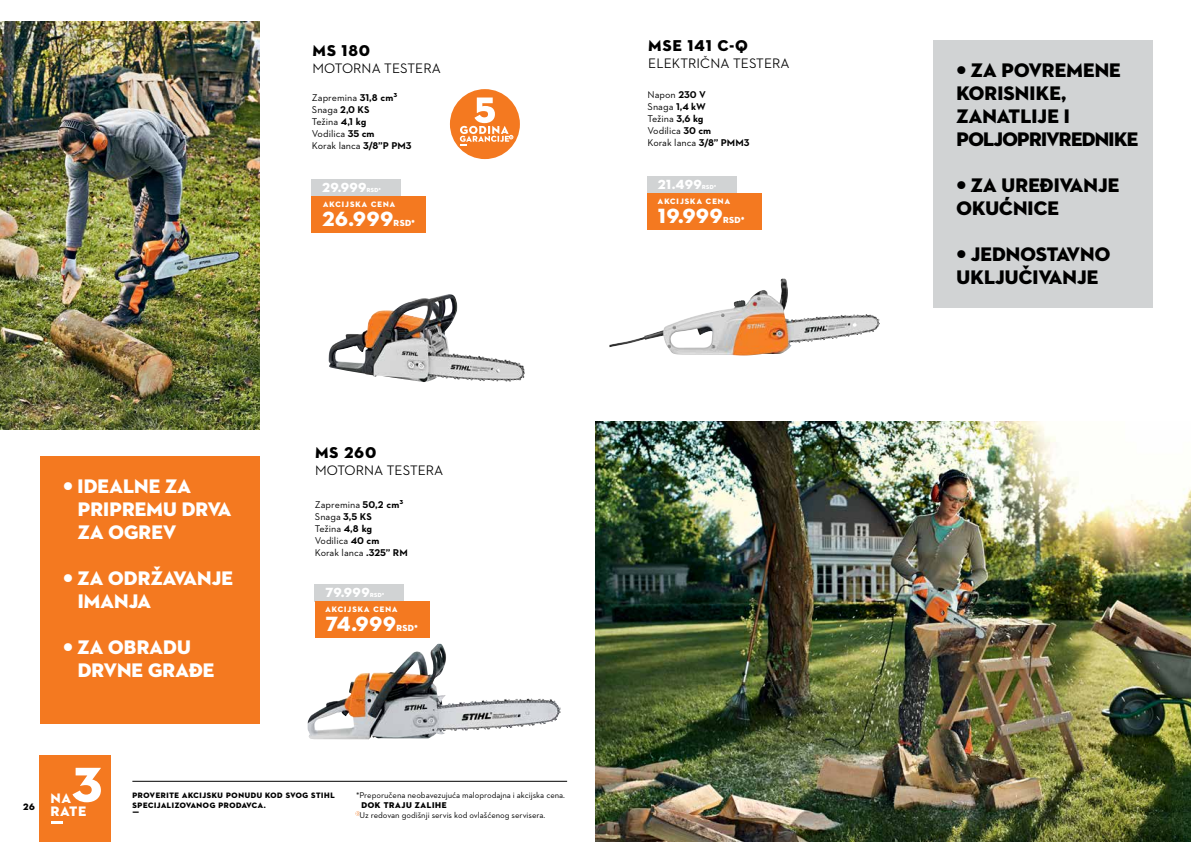
<style>
.page{position:relative;width:1191px;height:842px;background:#fff}
.page>*{position:absolute;margin:0;border:0;box-sizing:border-box;transform-origin:0 0}
.t1{font:50px "STIHL Contraface Display Titling";color:#fff}
.t2{font:21px "STIHL Contraface Display Titling";letter-spacing:-.025em;color:#fff}
.t3{font:20px/23px "STIHL Contraface Display Titling";letter-spacing:-.06em;color:#000}
.t4{font:20px/23px "STIHL Contraface Display Titling";letter-spacing:-.06em;color:#fff}
.t5{font:16px "STIHL Contraface Display Titling";color:#000}
.t6{font:500 14px "STIHL Contraface Display";letter-spacing:-.04em;color:#000}
.t7{font:14px/13px "STIHL Contraface Display Titling";color:#fff}
.t8{font:13.5px "STIHL Contraface Display Titling";letter-spacing:-.025em;color:#fff}
.t9{font:10px/12px "STIHL Contraface Text";color:#000}
.t10{font:9.5px "STIHL Contraface Display Titling";color:#000}
.t11{font:9px "STIHL Contraface Display Titling";letter-spacing:-.03em;color:#fff}
.t12{font:8.5px "STIHL Contraface Text";letter-spacing:-.005em;color:#000}
.t13{font:8.5px "STIHL Contraface Display Titling";letter-spacing:-.005em;color:#000}
.t14{font:8.1px "STIHL Contraface Display Titling";letter-spacing:.05em;color:#fff}
.t15{font:8px/9.6px "STIHL Contraface Display Titling";color:#000}
.t16{font:6px "STIHL Contraface Display Titling";letter-spacing:-.03em;color:#fff}
.s1{font-weight:700}
.s2{color:#fff}
</style>
<div class="page">
<svg style="left:355px;top:811px;width:5px;height:5px"></svg>
<img style="left:0;top:22px;width:259px;height:408px">
<hr style="left:132px;top:781px;width:435px;height:1px;background:#000">
<div style="left:39px;top:756px;width:72px;height:86px;background:#f47920"></div>
<svg style="left:52px;top:821px;width:11px;height:2px"></svg>
<div style="left:450px;top:89px;width:70px;height:70px;background:#f47920;border-radius:50%"></div>
<svg style="left:460px;top:98px;width:53px;height:48px"></svg>
<div style="left:311px;top:179px;width:89px;height:18px;background:#d1d3d4"></div>
<div style="left:311px;top:197px;width:115px;height:36px;background:#f47920"></div>
<img style="left:328px;top:294px;width:160px;height:88px">
<div style="left:315px;top:584px;width:89px;height:17px;background:#d1d3d4"></div>
<div style="left:315px;top:601px;width:114px;height:37px;background:#f47920"></div>
<img style="left:307px;top:644px;width:131px;height:85px">
<img style="left:595px;top:421px;width:596px;height:421px">
<div style="left:647px;top:176px;width:89px;height:18px;background:#d1d3d4"></div>
<div style="left:647px;top:194px;width:115px;height:36px;background:#f47920"></div>
<img style="left:609px;top:279px;width:173px;height:77px">
<div style="left:933px;top:41px;width:219px;height:267px;background:#d1d3d4"></div>
<div style="left:40px;top:456px;width:219px;height:268px;background:#f47920"></div>
<h3 class="t5" style="left:312px;top:40px;width:60px">MS 180</h3>
<h3 class="t6" style="left:312px;top:60px;width:130px">MOTORNA TESTERA</h3>
<p class="t9" style="left:312px;top:91px;width:101px">Zapremina <span class="s1">31,8 cm</span><sup>3<br></sup>Snaga <span class="s1">2,0 KS<br></span>Težina <span class="s1">4,1 kg<br></span>Vodilica <span class="s1">35 cm<br></span>Korak lanca <span class="s1">3/8”P PM3</span></p>
<h3 class="t8" style="left:322px;top:179px;width:47px">29.999</h3>
<p class="t16" style="left:366px;top:187px;width:16px">RSD*</p>
<p class="t14" style="left:323px;top:199px;width:74px">AKCIJSKA CENA</p>
<h2 class="t2" style="left:322px;top:206px;width:74px">26.999</h2>
<p class="t11" style="left:393px;top:218px;width:23px">RSD*</p>
<h3 class="t5" style="left:648px;top:36px;width:102px">MSE 141 C-Q</h3>
<h3 class="t6" style="left:648px;top:56px;width:143px">ELEKTRIČNA TESTERA</h3>
<p class="t9" style="left:647px;top:88px;width:103px">Napon <span class="s1">230 V<br></span>Snaga <span class="s1">1,4 kW<br></span>Težina <span class="s1">3,6 kg<br></span>Vodilica <span class="s1">30 cm<br></span>Korak lanca <span class="s1">3/8” PMM3</span></p>
<h3 class="t8" style="left:657px;top:176px;width:46px">21.499</h3>
<p class="t16" style="left:702px;top:184px;width:16px">RSD*</p>
<p class="t14" style="left:657px;top:197px;width:74px">AKCIJSKA CENA</p>
<h2 class="t2" style="left:657px;top:203px;width:67px">19.999</h2>
<p class="t11" style="left:723px;top:215px;width:23px">RSD*</p>
<h3 class="t4" style="left:77px;top:475px;width:156px;text-indent:-15px">● IDEALNE ZA<br>PRIPREMU DRVA<br>ZA OGREV</h3>
<h3 class="t4" style="left:77px;top:567px;width:158px;text-indent:-15px">● ZA ODRŽAVANJE<br>IMANJA</h3>
<h3 class="t4" style="left:77px;top:636px;width:139px;text-indent:-15px">● ZA OBRADU<br>DRVNE GRAĐE</h3>
<h3 class="t5" style="left:315px;top:443px;width:63px">MS 260</h3>
<h3 class="t6" style="left:315px;top:463px;width:130px">MOTORNA TESTERA</h3>
<p class="t9" style="left:315px;top:498px;width:94px">Zapremina <span class="s1">50,2 cm</span><sup>3<br></sup>Snaga <span class="s1">3,5 KS<br></span>Težina <span class="s1">4,8 kg<br></span>Vodilica <span class="s1">40 cm<br></span>Korak lanca <span class="s1">.325” RM</span></p>
<h3 class="t8" style="left:325px;top:584px;width:46px">79.999</h3>
<p class="t16" style="left:370px;top:591px;width:16px">RSD*</p>
<p class="t14" style="left:325px;top:604px;width:74px">AKCIJSKA CENA</p>
<h2 class="t2" style="left:325px;top:611px;width:73px">74.999</h2>
<p class="t11" style="left:396px;top:622px;width:23px">RSD*</p>
<p class="t10" style="left:23px;top:801px;width:14px">26</p>
<h1 class="t1" style="left:70px;top:753px;width:35px">3</h1>
<h3 class="t7" style="left:50px;top:791px;width:38px">NA<br>RATE</h3>
<p class="t15" style="left:132px;top:790px;width:204px">PROVERITE AKCIJSKU PONUDU KOD SVOG STIHL<br>SPECIJALIZOVANOG PRODAVCA.</p>
<p class="t15" style="left:132px;top:810px;width:9px">Ƒ</p>
<p class="t12" style="left:356px;top:789px;width:210px">*Preporučena neobavezujuća maloprodajna i akcijska cena.</p>
<p class="t13" style="left:361px;top:800px;width:87px">DOK TRAJU ZALIHE</p>
<p class="t12" style="left:356px;top:810px;width:191px"><span class="s2">*</span>Uz redovan godišnji servis kod ovlašćenog servisera.</p>
<h3 class="t3" style="left:955px;top:59px;width:185px">● ZA POVREMENE<br>KORISNIKE,<br>ZANATLIJE I<br>POLJOPRIVREDNIKE</h3>
<h3 class="t3" style="left:955px;top:174px;width:166px">● ZA UREĐIVANJE<br>OKUĆNICE</h3>
<h3 class="t3" style="left:955px;top:243px;width:157px">● JEDNOSTAVNO<br>UKLJUČIVANJE</h3>
</div>
